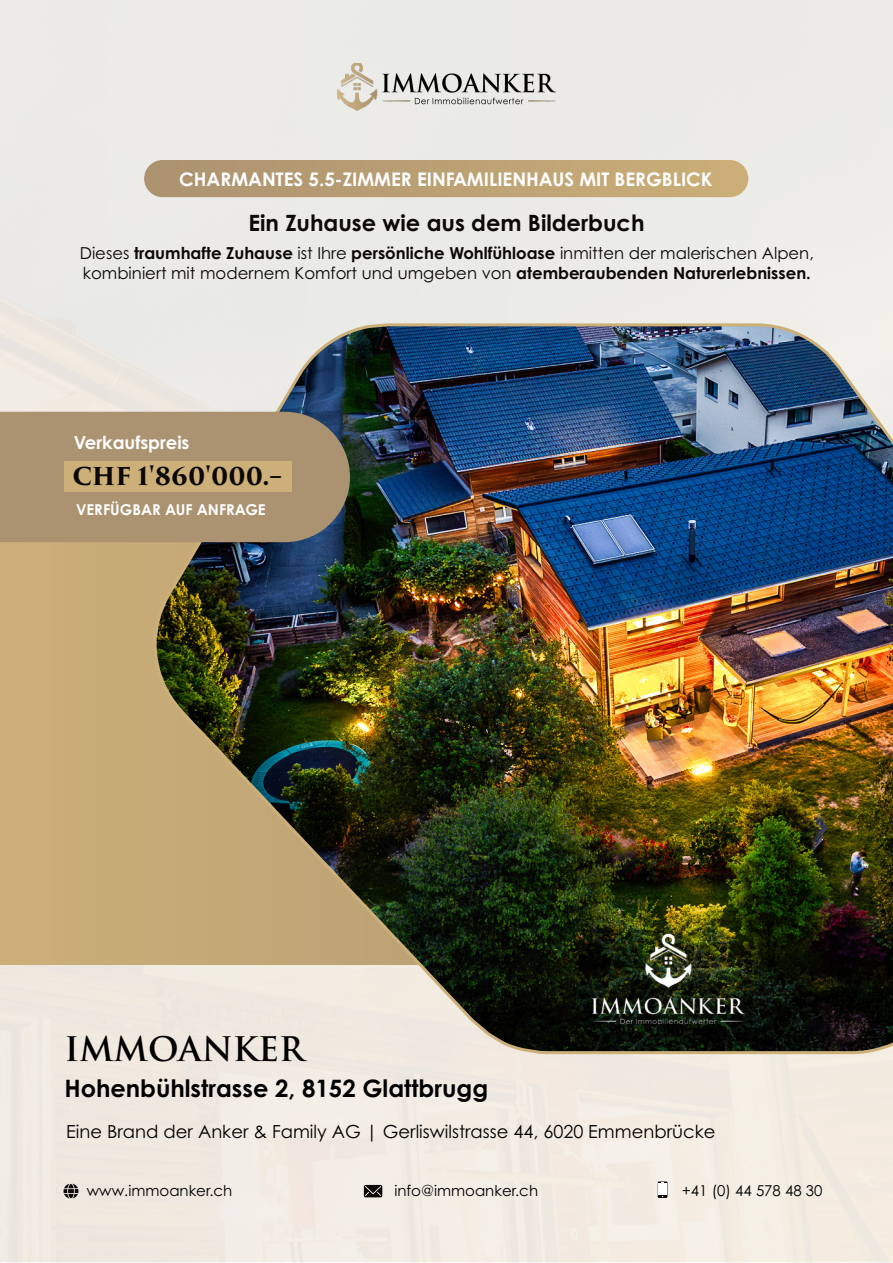
<style>
.page{position:relative;width:893px;height:1263px;background:#fff}
.page>*{position:absolute;margin:0;border:0;box-sizing:border-box;transform-origin:0 0}
.t1{font:700 33px "Trajan Pro";color:#000}
.t2{font:700 24px "Century Gothic Pro";color:#000}
.t3{font:700 24px "Trajan Pro 3";color:#0b0807}
.t4{font:700 22.5px "Century Gothic Pro";color:#0b0807}
.t5{font:700 18.75px "Century Gothic Pro";color:#fff}
.t6{font:18px "Century Gothic Pro";color:#000}
.t7{font:700 18px "Century Gothic Pro";color:#fff}
.t8{font:16.5px/19.8px "Century Gothic Pro";color:#0b0807}
.t9{font:15px "Century Gothic Pro";color:#000}
.t10{font:700 15px "Century Gothic Pro";color:#fff}
.s1{font-weight:700}
</style>
<div class="page">
<div style="left:0;top:0;width:893px;height:1261px;background:#edebe6"></div>
<div style="left:0;top:533px;width:893px;height:431px;background:#c9ad78"></div>
<img style="left:338px;top:63px;width:218px;height:48px">
<div style="left:144px;top:160px;width:604px;height:37px;background:linear-gradient(to right,#ac9271,#ccaf78);border-radius:19px"></div>
<svg style="left:64px;top:1184px;width:14px;height:14px"></svg>
<div style="left:364px;top:1185px;width:18px;height:12px;background:#0b0807;border-radius:2px"></div>
<svg style="left:365px;top:1186px;width:16px;height:10px"></svg>
<svg style="left:658px;top:1181px;width:9px;height:17px"></svg>
<div style="left:658px;top:1183px;width:9px;height:12px;background:#fff"></div>
<img style="left:152px;top:323px;width:741px;height:732px">
<div style="left:0;top:412px;width:350px;height:130px;background:#ab9270"></div>
<div style="left:64px;top:461px;width:228px;height:31px;background:#cdb079"></div>
<p class="t5" style="left:179px;top:167px;width:535px">CHARMANTES 5.5-ZIMMER EINFAMILIENHAUS MIT BERGBLICK</p>
<h3 class="t4" style="left:248px;top:209px;width:397px">Ein Zuhause wie aus dem Bilderbuch</h3>
<p class="t8" style="left:80px;top:243px;width:736px">Dieses <span class="s1">traumhafte Zuhause</span> ist Ihre <span class="s1">persönliche Wohlfühloase</span> inmitten der malerischen Alpen, kombiniert mit modernem Komfort und umgeben von <span class="s1">atemberaubenden Naturerlebnissen.</span></p>
<p class="t7" style="left:74px;top:431px;width:117px">Verkaufspreis</p>
<h2 class="t3" style="left:72px;top:458px;width:211px">CHF 1'860'000.–</h2>
<p class="t10" style="left:76px;top:501px;width:191px">VERFÜGBAR AUF ANFRAGE</p>
<h1 class="t1" style="left:64px;top:1028px;width:241px">IMMOANKER</h1>
<h2 class="t2" style="left:64px;top:1073px;width:425px">Hohenbühlstrasse 2, 8152 Glattbrugg</h2>
<p class="t6" style="left:66px;top:1121px;width:651px">Eine Brand der Anker &amp; Family AG | Gerliswilstrasse 44, 6020 Emmenbrücke</p>
<p class="t9" style="left:87px;top:1181px;width:147px">www.immoanker.ch</p>
<p class="t9" style="left:394px;top:1181px;width:145px">info@immoanker.ch</p>
<p class="t9" style="left:682px;top:1181px;width:142px">+41 (0) 44 578 48 30</p>
</div>
